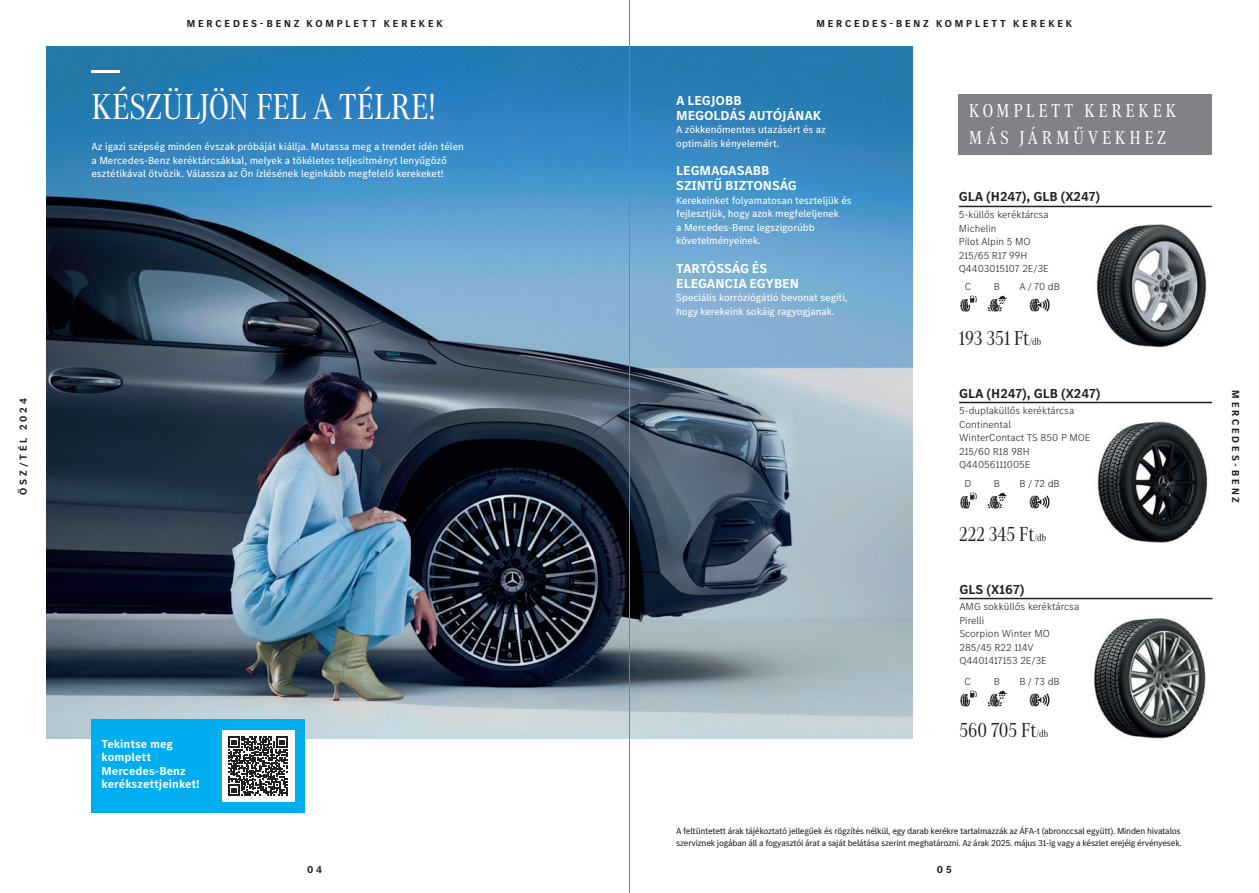
<style>
.page{position:relative;width:1259px;height:893px;background:#fff}
.page>*{position:absolute;margin:0;border:0;box-sizing:border-box;transform-origin:0 0}
.HL{font:37.5px "MB Corpo A Title Cond";color:#fff}
.CENY_pneumatiky{font:21px "MB Corpo A Title Cond";color:#231f20}
.t1{font:19.5px/27px "MB Corpo A Text Cond";letter-spacing:.18em;color:#fff}
.t2{font:700 13.5px/15px "MB Corpo S Text";letter-spacing:-.005em;color:#fff}
.Kolo-nazev{font:700 13.5px "MB Corpo S Text";color:#231f20}
.sazba{font:700 12px/13.5px "MB Corpo S Text";color:#fff}
.BC{font:10.5px/13.5px "MB Corpo S Text";letter-spacing:-.005em;color:#fff}
.Kolo-popis{font:300 10.5px "MB Corpo S Text";color:#231f20}
.Marginalie{font:700 10.5px "MB Corpo S Title";letter-spacing:.27em;color:#231f20}
.Specyfikacja_opony{font:300 10.5px "MB Corpo S Text";color:#231f20}
.LegalLine{font:9px/12px "MB Corpo S Text";letter-spacing:-.025em;color:#231f20}
.s1{font-size:10.5px}
</style>
<div class="page">
<img style="left:47px;top:47px;width:865px;height:691px">
<img style="left:1097px;top:421px;width:111px;height:121px">
<hr style="left:959px;top:402px;width:253px;height:1px;background:#231f20">
<svg style="left:960px;top:493px;width:17px;height:15px"></svg>
<svg style="left:987px;top:493px;width:20px;height:15px"></svg>
<svg style="left:1029px;top:495px;width:20px;height:14px"></svg>
<img style="left:1096px;top:225px;width:111px;height:121px">
<hr style="left:958px;top:206px;width:253px;height:1px;background:#231f20">
<svg style="left:960px;top:296px;width:17px;height:16px"></svg>
<svg style="left:987px;top:296px;width:20px;height:16px"></svg>
<svg style="left:1029px;top:298px;width:20px;height:14px"></svg>
<img style="left:1094px;top:618px;width:112px;height:120px">
<hr style="left:959px;top:598px;width:253px;height:1px;background:#231f20">
<svg style="left:960px;top:691px;width:17px;height:15px"></svg>
<svg style="left:987px;top:691px;width:20px;height:15px"></svg>
<svg style="left:1029px;top:693px;width:20px;height:14px"></svg>
<div style="left:958px;top:94px;width:254px;height:61px;background:#808285"></div>
<hr style="left:91px;top:70px;width:29px;height:2px;background:#fff">
<div style="left:91px;top:719px;width:213px;height:94px;background:#00aeef"></div>
<div style="left:222px;top:730px;width:72px;height:72px;background:#fff"></div>
<svg style="left:228px;top:736px;width:60px;height:60px"></svg>
<hr style="left:629px;top:0;width:1px;height:893px;background:#808285">
<p class="Marginalie" style="left:187px;top:16px;width:257px">MERCEDES-BENZ KOMPLETT KEREKEK</p>
<p class="Marginalie" style="left:816px;top:16px;width:257px">MERCEDES-BENZ KOMPLETT KEREKEK</p>
<p class="HL" style="left:91px;top:82px;width:346px">KÉSZÜLJÖN FEL A TÉLRE!</p>
<p class="BC" style="left:91px;top:140px;width:374px">Az igazi szépség minden évszak próbáját kiállja. Mutassa meg a trendet idén télen a Mercedes-Benz keréktárcsákkal, melyek a tökéletes teljesítményt lenyűgöző esztétikával ötvözik. Válassza az Ön ízlésének leginkább megfelelő kerekeket!</p>
<p class="t2" style="left:676px;top:93px;width:146px">A LEGJOBB<br>MEGOLDÁS AUTÓJÁNAK</p>
<p class="BC" style="left:676px;top:123px;width:151px">A zökkenőmentes utazásért és az optimális kényelemért.</p>
<p class="t2" style="left:676px;top:163px;width:122px">LEGMAGASABB<br>SZINTŰ BIZTONSÁG</p>
<p class="BC" style="left:676px;top:193px;width:177px">Kerekeinket folyamatosan teszteljük és fejlesztjük, hogy azok megfeleljenek<br>a Mercedes-Benz legszigorúbb követelményeinek.</p>
<p class="t2" style="left:676px;top:261px;width:124px">TARTÓSSÁG ÉS<br>ELEGANCIA EGYBEN</p>
<p class="BC" style="left:676px;top:291px;width:173px">Speciális korróziógátló bevonat segíti, hogy kerekeink sokáig ragyogjanak.</p>
<p class="t1" style="left:969px;top:96px;width:209px">KOMPLETT KEREKEK<br>MÁS JÁRMŰVEKHEZ</p>
<p class="Kolo-nazev" style="left:958px;top:188px;width:143px">GLA (H247), GLB (X247)</p>
<p class="Kolo-popis" style="left:958px;top:208px;width:91px">5-küllős keréktárcsa</p>
<p class="Kolo-popis" style="left:958px;top:221px;width:39px">Michelin</p>
<p class="Kolo-popis" style="left:958px;top:235px;width:73px">Pilot Alpin 5 MO</p>
<p class="Kolo-popis" style="left:958px;top:248px;width:70px">215/65 R17 99H</p>
<p class="Kolo-popis" style="left:958px;top:262px;width:92px">Q4403015107 2E/3E</p>
<p class="Specyfikacja_opony" style="left:964px;top:279px;width:8px">C</p>
<p class="Kolo-popis" style="left:993px;top:279px;width:8px">B</p>
<p class="Kolo-popis" style="left:1019px;top:279px;width:42px">A / 70 dB</p>
<p class="CENY_pneumatiky" style="left:958px;top:324px;width:84px">193 351 Ft<span class="s1">/db</span></p>
<p class="Kolo-nazev" style="left:959px;top:384px;width:143px">GLA (H247), GLB (X247)</p>
<p class="Kolo-popis" style="left:959px;top:404px;width:117px">5-duplaküllős keréktárcsa</p>
<p class="Kolo-popis" style="left:959px;top:417px;width:53px">Continental</p>
<p class="Kolo-popis" style="left:959px;top:431px;width:133px">WinterContact TS 850 P MOE</p>
<p class="Kolo-popis" style="left:959px;top:444px;width:72px">215/60 R18 98H</p>
<p class="Kolo-popis" style="left:959px;top:458px;width:73px">Q44056111005E</p>
<p class="Specyfikacja_opony" style="left:964px;top:476px;width:8px">D</p>
<p class="Kolo-popis" style="left:993px;top:476px;width:8px">B</p>
<p class="Kolo-popis" style="left:1019px;top:476px;width:42px">B / 72 dB</p>
<p class="Marginalie" style="left:16px;top:495px;width:98px;rotate:-90deg">ŐSZ/TÉL 2024</p>
<p class="Marginalie" style="left:1242px;top:390px;width:114px;rotate:90deg">MERCEDES-BENZ</p>
<p class="CENY_pneumatiky" style="left:959px;top:520px;width:89px">222 345 Ft<span class="s1">/db</span></p>
<p class="sazba" style="left:102px;top:737px;width:100px">Tekintse meg komplett<br>Mercedes-Benz kerékszettjeinket!</p>
<p class="Kolo-nazev" style="left:959px;top:580px;width:66px">GLS (X167)</p>
<p class="Kolo-popis" style="left:959px;top:600px;width:121px">AMG sokküllős keréktárcsa</p>
<p class="Kolo-popis" style="left:959px;top:613px;width:26px">Pirelli</p>
<p class="Kolo-popis" style="left:959px;top:627px;width:92px">Scorpion Winter MO</p>
<p class="Kolo-popis" style="left:959px;top:640px;width:76px">285/45 R22 114V</p>
<p class="Kolo-popis" style="left:959px;top:654px;width:89px">Q4401417153 2E/3E</p>
<p class="Specyfikacja_opony" style="left:964px;top:674px;width:8px">C</p>
<p class="Kolo-popis" style="left:993px;top:674px;width:8px">B</p>
<p class="Kolo-popis" style="left:1019px;top:674px;width:42px">B / 73 dB</p>
<p class="CENY_pneumatiky" style="left:959px;top:716px;width:90px">560 705 Ft<span class="s1">/db</span></p>
<p class="LegalLine" style="left:676px;top:825px;width:507px">A feltüntetett árak tájékoztató jellegűek és rögzítés nélkül, egy darab kerékre tartalmazzák az ÁFA-t (abronccsal együtt). Minden hivatalos szerviznek jogában áll a fogyasztói árat a saját belátása szerint meghatározni. Az árak 2025. május 31-ig vagy a készlet erejéig érvényesek.</p>
<p class="Marginalie" style="left:307px;top:863px;width:17px">0 4</p>
<p class="Marginalie" style="left:937px;top:863px;width:16px">0 5</p>
</div>
